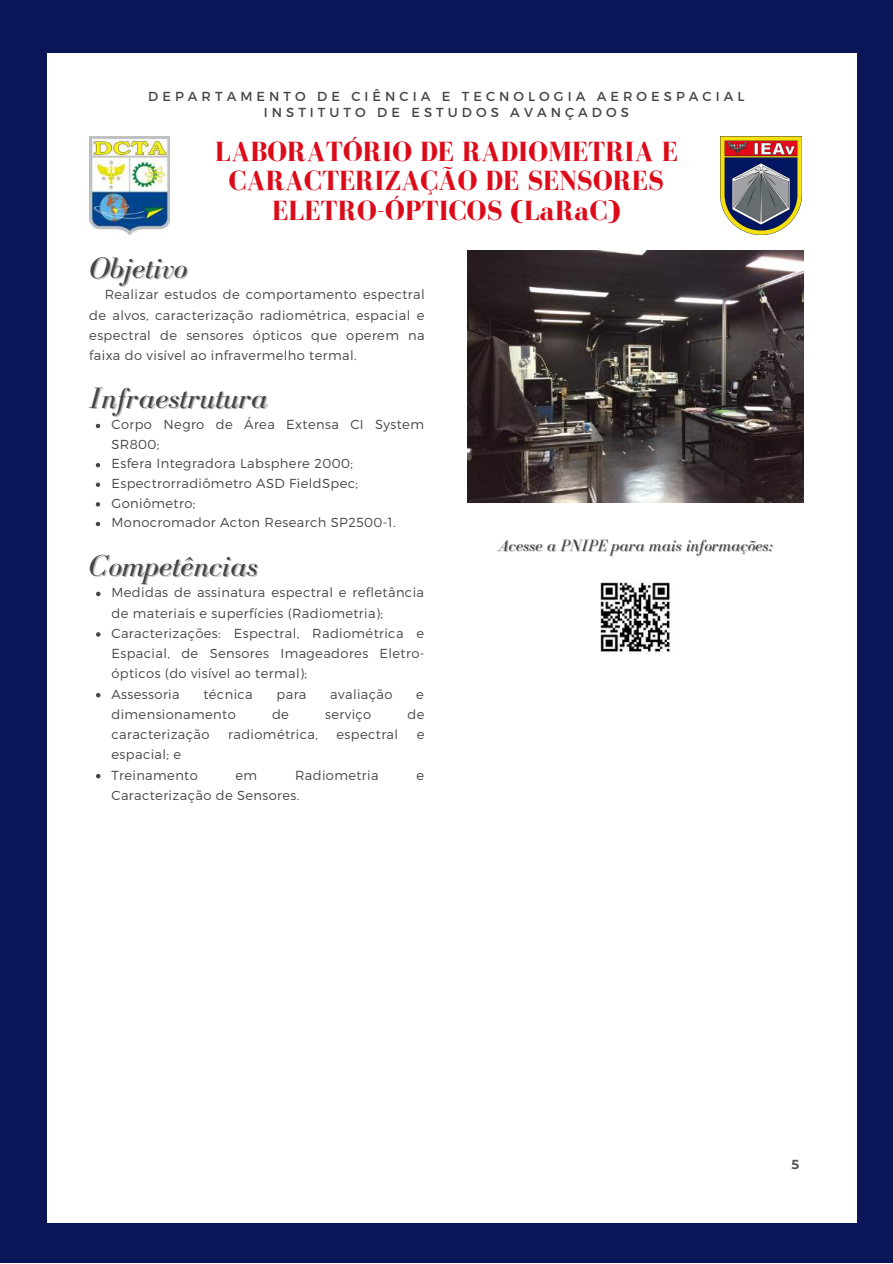
<style>
.page{position:relative;width:893px;height:1264px;background:#fff}
.page>*{position:absolute;margin:0;border:0;box-sizing:border-box;transform-origin:0 0}
.t1{font:italic 30.3px "Bodoni FLF";color:#454545}
.t2{font:700 28.5px/29.2px "Bodoni FLF";color:#dc0b1a;text-align:center}
.t3{font:italic 16.8px "Bodoni FLF";color:#454545}
.t4{font:300 13.05px/20.2px "Montserrat";letter-spacing:.03em;color:#454545}
.t5{font:13.05px/15.8px "Montserrat";letter-spacing:.31em;color:#454545;text-align:center}
.t6{font:700 13.05px "Montserrat";color:#545454}
</style>
<div class="page">
<div style="left:0;top:0;width:892px;height:1262px;background:#0a1657"></div>
<div style="left:47px;top:53px;width:808px;height:1169px;background:#fff"></div>
<img style="left:89px;top:136px;width:80px;height:98px">
<img style="left:720px;top:136px;width:81px;height:98px">
<img style="left:467px;top:250px;width:336px;height:252px">
<svg style="left:96px;top:591px;width:4px;height:5px"></svg>
<svg style="left:96px;top:632px;width:4px;height:4px"></svg>
<svg style="left:96px;top:693px;width:4px;height:4px"></svg>
<svg style="left:96px;top:774px;width:4px;height:4px"></svg>
<svg style="left:96px;top:424px;width:4px;height:4px"></svg>
<svg style="left:96px;top:463px;width:4px;height:4px"></svg>
<svg style="left:96px;top:482px;width:4px;height:5px"></svg>
<svg style="left:96px;top:502px;width:4px;height:4px"></svg>
<svg style="left:96px;top:522px;width:4px;height:4px"></svg>
<img style="left:600px;top:582px;width:73px;height:72px">
<p class="t5" style="left:148px;top:88px;width:597px">DEPARTAMENTO DE CIÊNCIA E TECNOLOGIA AEROESPACIAL<br>INSTITUTO DE ESTUDOS AVANÇADOS</p>
<h2 class="t2" style="left:215px;top:137px;width:464px">LABORATÓRIO DE RADIOMETRIA E<br>CARACTERIZAÇÃO DE SENSORES<br>ELETRO-ÓPTICOS (LaRaC)</h2>
<h1 class="t1" style="left:89px;top:251px;width:100px">Objetivo</h1>
<p class="t4" style="left:89px;top:284px;width:337px;text-align:justify;text-indent:15px">Realizar estudos de comportamento espectral de alvos, caracterização radiométrica, espacial e espectral de sensores ópticos que operem na faixa do visível ao infravermelho termal.</p>
<h1 class="t1" style="left:89px;top:382px;width:180px">Infraestrutura</h1>
<p class="t4" style="left:111px;top:414px;width:314px;line-height:19.6px">Corpo Negro de Área Extensa CI System<br>SR800;<br>Esfera Integradora Labsphere 2000;<br>Espectrorradiômetro ASD FieldSpec;<br>Goniômetro;<br>Monocromador Acton Research SP2500-1.</p>
<h1 class="t1" style="left:89px;top:549px;width:170px">Competências</h1>
<p class="t4" style="left:111px;top:582px;width:314px">Medidas de assinatura espectral e refletância de materiais e superfícies (Radiometria); Caracterizações: Espectral, Radiométrica e Espacial, de Sensores Imageadores Eletro&shy;ópticos (do visível ao termal);<br>Assessoria</p>
<p class="t4" style="left:203px;top:683px;width:51px">técnica</p>
<p class="t4" style="left:276px;top:683px;width:31px">para</p>
<p class="t4" style="left:330px;top:683px;width:64px">avaliação</p>
<p class="t4" style="left:416px;top:683px;width:9px">e</p>
<p class="t4" style="left:111px;top:703px;width:126px">dimensionamento</p>
<p class="t4" style="left:272px;top:703px;width:18px">de</p>
<p class="t4" style="left:325px;top:703px;width:48px">serviço</p>
<p class="t4" style="left:407px;top:703px;width:18px">de</p>
<p class="t4" style="left:111px;top:723px;width:100px">caracterização</p>
<p class="t4" style="left:228px;top:723px;width:91px">radiométrica,</p>
<p class="t4" style="left:336px;top:723px;width:63px">espectral</p>
<p class="t4" style="left:417px;top:723px;width:9px">e</p>
<p class="t4" style="left:111px;top:743px;width:88px">espacial; e<br>Treinamento</p>
<p class="t4" style="left:235px;top:764px;width:23px">em</p>
<p class="t4" style="left:295px;top:764px;width:85px">Radiometria</p>
<p class="t4" style="left:416px;top:764px;width:9px">e</p>
<p class="t4" style="left:111px;top:784px;width:189px">Caracterização de Sensores.</p>
<p class="t3" style="left:498px;top:536px;width:276px">Acesse a PNIPE para mais informações:</p>
<p class="t6" style="left:791px;top:1156px;width:9px">5</p>
</div>
